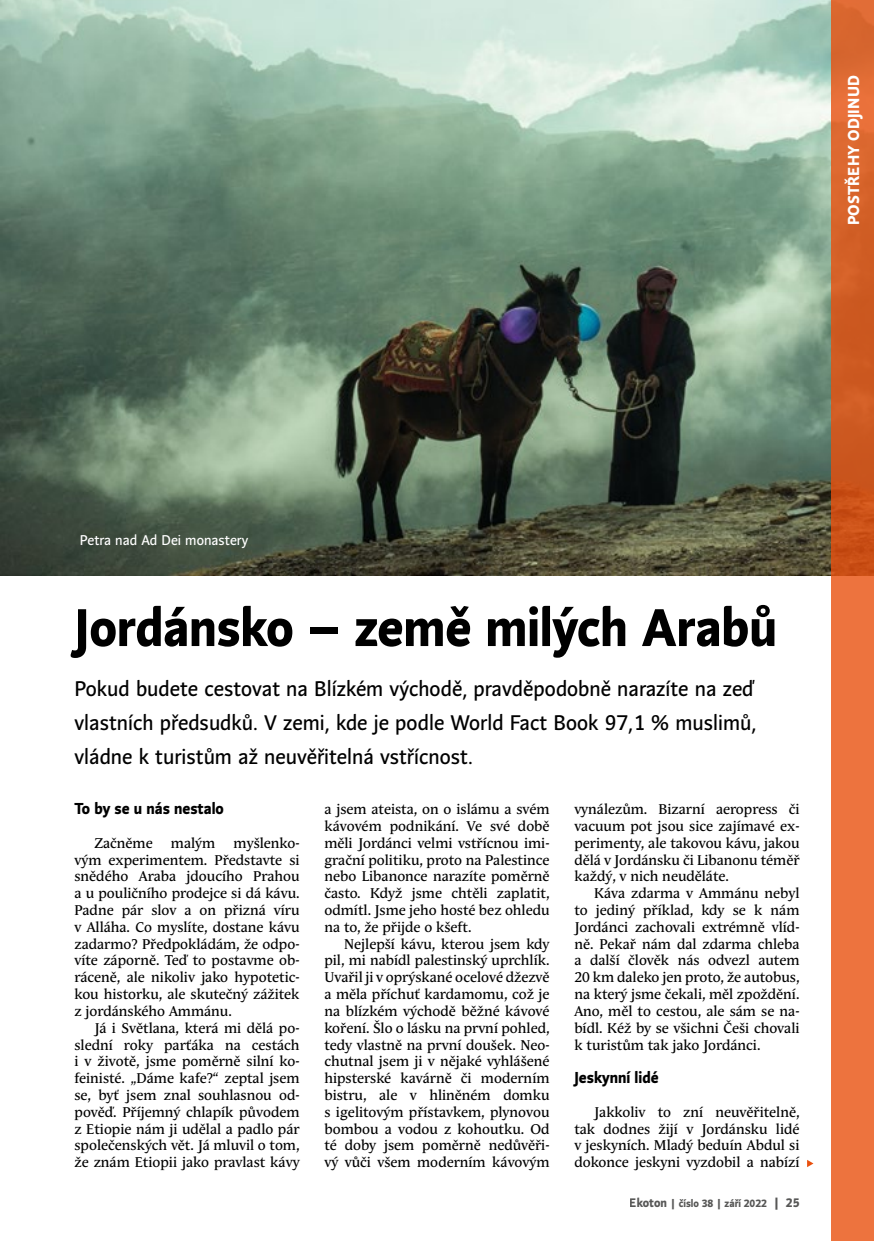
<style>
.page{position:relative;width:874px;height:1241px;background:#fff}
.page>*{position:absolute;margin:0;border:0;box-sizing:border-box;transform-origin:0 0}
.NADPIS_01{font:700 52.5px "Andulka Sans Text";letter-spacing:-.005em;color:#000}
.perex{font:21px/33.6px "Andulka Sans Text";color:#000}
.nadpis_02{font:700 15.75px "Andulka Sans Text";color:#000}
.t1{font:700 15.75px "Andulka Sans Text";letter-spacing:.015em;color:#fff}
.text{font:14px/16.8px "Andulka Text Pro";color:#000;text-align:justify}
.popisek{font:14px "Andulka Sans Text";color:#fff}
.t2{font:700 10.5px "Andulka Sans Text";color:#575756}
.s1{font-size:12.25px}
</style>
<div class="page">
<img style="left:0;top:0;width:831px;height:575px">
<svg style="left:807px;top:1160px;width:6px;height:6px"></svg>
<svg style="left:831px;top:0;width:42px;height:1240px;background:#e16932"></svg>
<p class="t1" style="left:843px;top:225px;width:151px;rotate:-90deg">POSTŘEHY ODJINUD</p>
<p class="popisek" style="left:80px;top:532px;width:170px">Petra nad Ad Dei monastery</p>
<p class="NADPIS_01" style="left:74px;top:595px;width:703px">Jordánsko – země milých Arabů</p>
<p class="perex" style="left:74px;top:672px;width:683px">Pokud budete cestovat na Blízkém východě, pravděpodobně narazíte na zeď vlastních předsudků. V zemi, kde je podle World Fact Book 97,1 % muslimů, vládne k turistům až neuvěřitelná vstřícnost.</p>
<p class="nadpis_02" style="left:74px;top:799px;width:151px">To by se u nás nestalo</p>
<p class="text" style="left:94px;top:834px;width:60px">Začněme</p>
<p class="text" style="left:171px;top:834px;width:46px">malým</p>
<p class="text" style="left:74px;top:834px;width:226px;text-indent:159px">myšlenko&shy;vým experimentem. Představte si snědého Araba jdoucího Prahou a u pouličního prodejce si dá kávu.<br>Padne pár slov a on přizná víru v Alláha. Co myslíte, dostane kávu zadarmo? Předpokládám, že odpo&shy;víte záporně. Teď to postavme ob&shy;ráceně, ale nikoliv jako hypotetic&shy;kou historku, ale skutečný zážitek z jordánského Ammánu.</p>
<p class="text" style="left:74px;top:1019px;width:226px;text-indent:20px">Já i Světlana, která mi dělá po&shy;slední roky parťáka na cestách i v životě, jsme poměrně silní ko&shy;feinisté. „Dáme kafe?“ zeptal jsem se, byť jsem znal souhlasnou od&shy;pověď. Příjemný chlapík původem z Etiopie nám ji udělal a padlo pár společenských vět. Já mluvil o tom, že znám Etiopii jako pravlast kávy</p>
<p class="text" style="left:324px;top:800px;width:226px">a jsem ateista, on o islámu a svém kávovém podnikání. Ve své době měli Jordánci velmi vstřícnou imi&shy;grační politiku, proto na Palestince nebo Libanonce narazíte poměrně často. Když jsme chtěli zaplatit, odmítl. Jsme jeho hosté bez ohledu na to, že přijde o kšeft.</p>
<p class="text" style="left:324px;top:935px;width:226px;text-indent:20px">Nejlepší kávu, kterou jsem kdy pil, mi nabídl palestinský uprchlík.<br>Uvařil ji v oprýskané ocelové džezvě a měla příchuť kardamomu, což je na blízkém východě běžné kávové koření. Šlo o lásku na první pohled, tedy vlastně na první doušek. Neo&shy;chutnal jsem ji v nějaké vyhlášené hipsterské kavárně či moderním bistru, ale v hliněném domku s igelitovým přístavkem, plynovou bombou a vodou z kohoutku. Od té doby jsem poměrně nedůvěři&shy;vý vůči všem moderním kávovým</p>
<p class="text" style="left:574px;top:800px;width:226px">vynálezům. Bizarní aeropress či vacuum pot jsou sice zajímavé ex&shy;perimenty, ale takovou kávu, jakou dělá v Jordánsku či Libanonu téměř každý, v nich neuděláte.</p>
<p class="text" style="left:574px;top:884px;width:226px;text-indent:20px">Káva zdarma v Ammánu nebyl to jediný příklad, kdy se k nám Jordánci zachovali extrémně vlíd&shy;ně. Pekař nám dal zdarma chleba a další člověk nás odvezl autem 20 km daleko jen proto, že autobus, na který jsme čekali, měl zpoždění.<br>Ano, měl to cestou, ale sám se na&shy;bídl. Kéž by se všichni Češi chovali k turistům tak jako Jordánci.</p>
<p class="nadpis_02" style="left:574px;top:1067px;width:86px">Jeskynní lidé</p>
<p class="text" style="left:574px;top:1103px;width:226px;text-indent:20px">Jakkoliv to zní neuvěřitelně, tak dodnes žijí v Jordánsku lidé v jeskyních. Mladý beduín Abdul si dokonce jeskyni vyzdobil a nabízí</p>
<p class="t2" style="left:629px;top:1196px;width:171px"><span class="s1">Ekoton</span> | číslo 38 | září 2022 <span class="s1">| 25</span></p>
</div>
